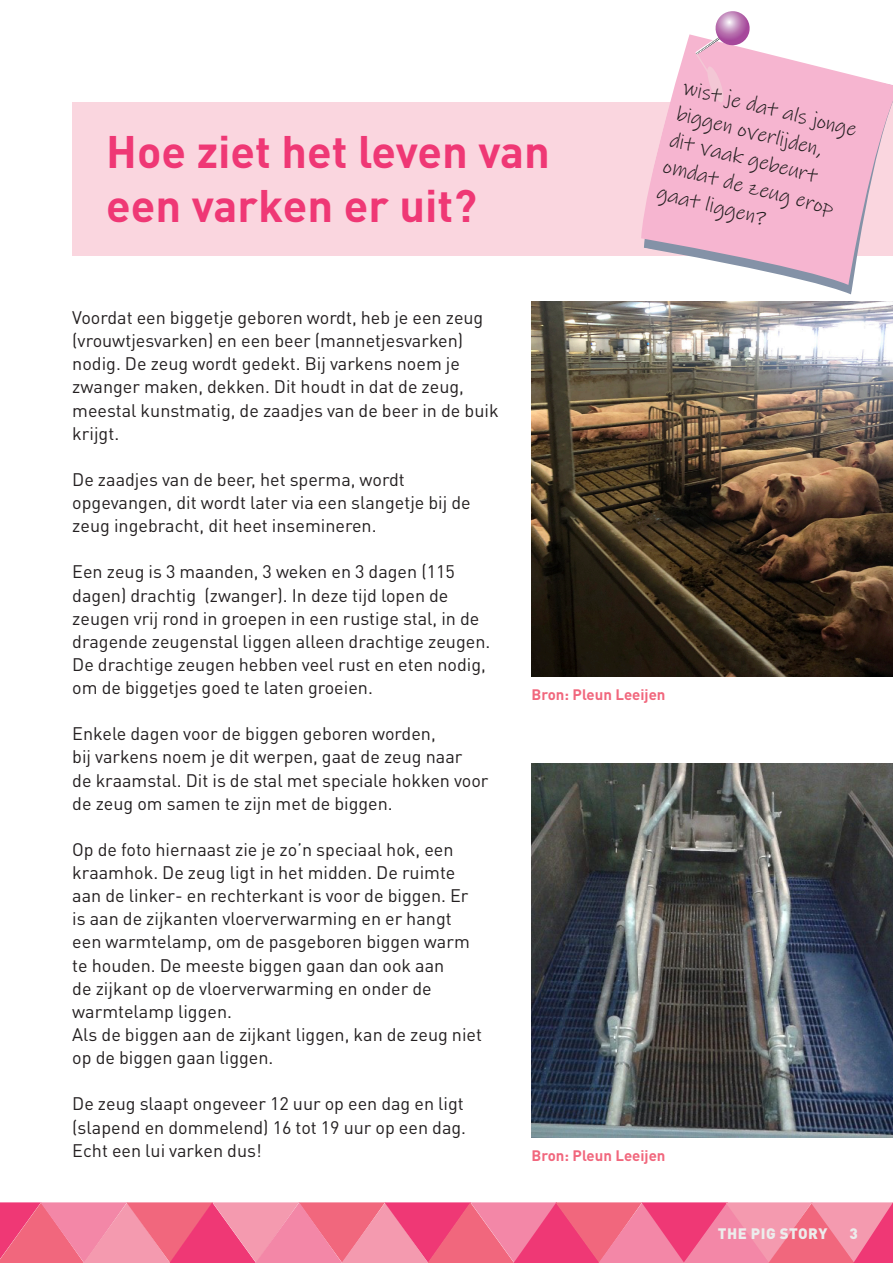
<style>
.page{position:relative;width:893px;height:1263px;background:#fff}
.page>*{position:absolute;margin:0;border:0;box-sizing:border-box;transform-origin:0 0}
.Kop{font:700 45px "DIN Pro";color:#ef3875}
.Papertekst{font:21px/27px "Ink Free";color:#231f20}
.Brood_Klein{font:18px/23.1px "DIN Pro";color:#231f20}
.Fotobijschrift{font:700 15px "DIN Pro";color:#f1677d}
.t1{font:900 15px "DIN Pro";letter-spacing:.03em;color:#ecedec}
</style>
<div class="page">
<svg style="left:0;top:1202px;width:893px;height:61px"></svg>
<img style="left:531px;top:302px;width:362px;height:374px">
<img style="left:531px;top:763px;width:362px;height:374px">
<div style="left:72px;top:102px;width:821px;height:153px;background:#fad6df"></div>
<svg style="left:641px;top:34px;width:252px;height:251px;fill:#f6b5d0"></svg>
<svg style="left:695px;top:11px;width:56px;height:92px"></svg>
<p class="Kop" style="left:106px;top:121px;width:445px">Hoe ziet het leven van</p>
<p class="Kop" style="left:106px;top:175px;width:372px">een varken er uit?</p>
<p class="Papertekst" style="left:687px;top:75px;width:180px;rotate:14deg">wist je dat als jonge biggen overlijden,</p>
<p class="Papertekst" style="left:674px;top:127px;width:177px;rotate:14deg">dit vaak gebeurt omdat de zeug erop gaat liggen?</p>
<p class="Brood_Klein" style="left:72px;top:305px;width:428px">Voordat een biggetje geboren wordt, heb je een zeug (vrouwtjesvarken) en een beer (mannetjesvarken) nodig. De zeug wordt gedekt. Bij varkens noem je zwanger maken, dekken. Dit houdt in dat de zeug, meestal kunstmatig, de zaadjes van de beer in de buik krijgt.</p>
<p class="Brood_Klein" style="left:72px;top:467px;width:400px">De zaadjes van de beer, het sperma, wordt opgevangen, dit wordt later via een slangetje bij de zeug ingebracht, dit heet insemineren.</p>
<p class="Brood_Klein" style="left:72px;top:560px;width:420px">Een zeug is 3 maanden, 3 weken en 3 dagen (115 dagen) drachtig (zwanger). In deze tijd lopen de zeugen vrij rond in groepen in een rustige stal, in de dragende zeugenstal liggen alleen drachtige zeugen.<br>De drachtige zeugen hebben veel rust en eten nodig, om de biggetjes goed te laten groeien.</p>
<p class="Brood_Klein" style="left:72px;top:721px;width:418px">Enkele dagen voor de biggen geboren worden,<br>bij varkens noem je dit werpen, gaat de zeug naar<br>de kraamstal. Dit is de stal met speciale hokken voor de zeug om samen te zijn met de biggen.</p>
<p class="Brood_Klein" style="left:72px;top:837px;width:411px">Op de foto hiernaast zie je zo’n speciaal hok, een kraamhok. De zeug ligt in het midden. De ruimte aan de linker- en rechterkant is voor de biggen. Er is aan de zijkanten vloerverwarming en er hangt een warmtelamp, om de pasgeboren biggen warm te houden. De meeste biggen gaan dan ook aan<br>de zijkant op de vloerverwarming en onder de warmtelamp liggen.<br>Als de biggen aan de zijkant liggen, kan de zeug niet op de biggen gaan liggen.</p>
<p class="Brood_Klein" style="left:72px;top:1091px;width:395px">De zeug slaapt ongeveer 12 uur op een dag en ligt (slapend en dommelend) 16 tot 19 uur op een dag.<br>Echt een lui varken dus!</p>
<p class="Fotobijschrift" style="left:531px;top:684px;width:136px">Bron: Pleun Leeijen</p>
<p class="Fotobijschrift" style="left:531px;top:1145px;width:136px">Bron: Pleun Leeijen</p>
<p class="t1" style="left:718px;top:1224px;width:111px">THE PIG STORY</p>
<p class="t1" style="left:849px;top:1224px;width:10px">3</p>
</div>
